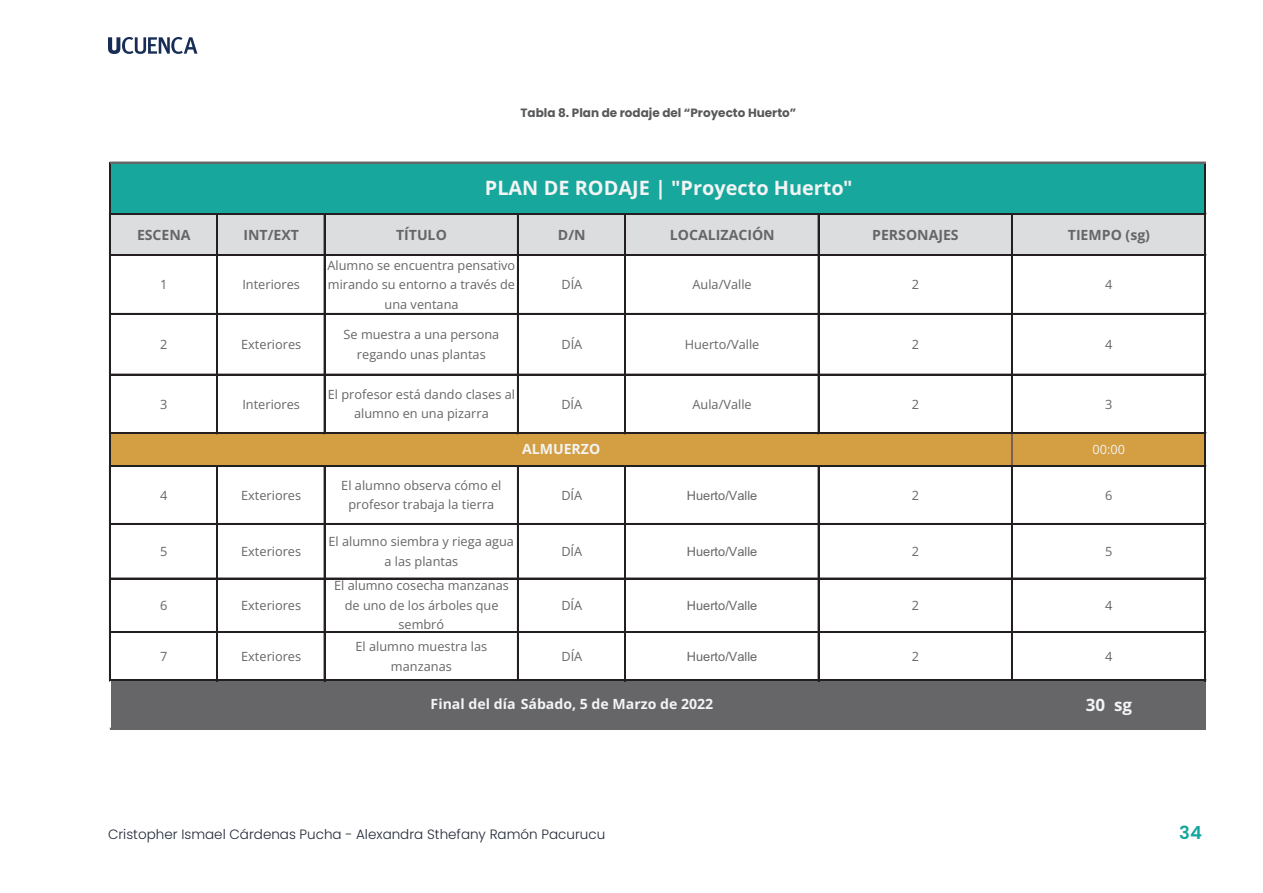
<style>
.page{position:relative;width:1263px;height:893px;background:#fff}
.page>*{position:absolute;margin:0;border:0;box-sizing:border-box;transform-origin:0 0}
.t1{font:700 19.95px "Open Sans";color:#f3f4f4}
.t2{font:600 18px "Poppins";color:#12a79d}
.t3{font:700 16.95px "Open Sans";color:#f3f4f4}
.t4{font:700 14.1px "Open Sans";color:#666669}
.t5{font:700 14.1px "Open Sans";color:#f3f4f4}
.t6{font:300 13.5px "Poppins";color:#222837}
.t7{font:12.75px/19.5px "Open Sans";color:#666669;text-align:center}
.t8{font:12.75px "Arial";color:#666669}
.t9{font:12.75px "Open Sans";color:#f3f4f4}
.Tablas_Titulos{font:700 12px "Poppins";color:#57585a}
</style>
<div class="page">
<svg style="left:108px;top:37px;width:89px;height:17px"></svg>
<div style="left:111px;top:163px;width:1094px;height:51px;background:#18a79d"></div>
<div style="left:111px;top:214px;width:1094px;height:41px;background:#dcdddf"></div>
<div style="left:111px;top:433px;width:1094px;height:34px;background:#d49e43"></div>
<div style="left:111px;top:680px;width:1094px;height:49px;background:#666669"></div>
<hr style="left:1011px;top:215px;width:2px;height:219px;background:#231f20">
<hr style="left:109px;top:162px;width:2px;height:305px;background:#231f20">
<hr style="left:217px;top:215px;width:1px;height:219px;background:#231f20">
<hr style="left:324px;top:215px;width:1px;height:219px;background:#231f20">
<hr style="left:517px;top:215px;width:2px;height:219px;background:#231f20">
<hr style="left:624px;top:215px;width:1px;height:219px;background:#231f20">
<hr style="left:625px;top:215px;width:1px;height:219px;background:#231f20">
<hr style="left:818px;top:215px;width:1px;height:219px;background:#231f20">
<hr style="left:1011px;top:434px;width:2px;height:32px;background:#79605a">
<hr style="left:1204px;top:215px;width:1px;height:219px;background:#231f20">
<hr style="left:1205px;top:162px;width:1px;height:305px;background:#231f20">
<hr style="left:517px;top:467px;width:2px;height:214px;background:#231f20">
<hr style="left:1011px;top:467px;width:2px;height:214px;background:#231f20">
<hr style="left:109px;top:466px;width:2px;height:215px;background:#231f20">
<hr style="left:217px;top:467px;width:1px;height:214px;background:#231f20">
<hr style="left:324px;top:467px;width:1px;height:214px;background:#231f20">
<hr style="left:624px;top:467px;width:1px;height:214px;background:#231f20">
<hr style="left:625px;top:467px;width:1px;height:214px;background:#231f20">
<hr style="left:818px;top:467px;width:1px;height:214px;background:#231f20">
<hr style="left:1204px;top:467px;width:1px;height:214px;background:#231f20">
<hr style="left:1205px;top:467px;width:1px;height:214px;background:#231f20">
<hr style="left:110px;top:162px;width:1095px;height:1px;background:#666669">
<hr style="left:111px;top:213px;width:1095px;height:1px;background:#231f20">
<hr style="left:111px;top:214px;width:1095px;height:1px;background:#231f20">
<hr style="left:111px;top:254px;width:1095px;height:1px;background:#231f20">
<hr style="left:111px;top:255px;width:1095px;height:1px;background:#231f20">
<hr style="left:111px;top:313px;width:1095px;height:2px;background:#231f20">
<hr style="left:111px;top:374px;width:1095px;height:1px;background:#231f20">
<hr style="left:111px;top:432px;width:1095px;height:1px;background:#231f20">
<hr style="left:111px;top:433px;width:1095px;height:1px;background:#231f20">
<hr style="left:111px;top:466px;width:1095px;height:1px;background:#231f20">
<hr style="left:111px;top:523px;width:1095px;height:2px;background:#231f20">
<hr style="left:111px;top:578px;width:1095px;height:1px;background:#231f20">
<hr style="left:111px;top:631px;width:1095px;height:2px;background:#231f20">
<hr style="left:111px;top:680px;width:1095px;height:1px;background:#231f20">
<hr style="left:110px;top:728px;width:1095px;height:1px;background:#666669">
<p class="Tablas_Titulos" style="left:521px;top:106px;width:277px">Tabla 8. Plan de rodaje del “Proyecto Huerto”</p>
<p class="t1" style="left:485px;top:174px;width:369px">PLAN DE RODAJE | "Proyecto Huerto"</p>
<p class="t4" style="left:137px;top:225px;width:55px">ESCENA</p>
<p class="t4" style="left:244px;top:225px;width:57px">INT/EXT</p>
<p class="t4" style="left:396px;top:225px;width:52px">TÍTULO</p>
<p class="t4" style="left:558px;top:225px;width:29px">D/N</p>
<p class="t4" style="left:670px;top:225px;width:106px">LOCALIZACIÓN</p>
<p class="t4" style="left:872px;top:225px;width:88px">PERSONAJES</p>
<p class="t4" style="left:1068px;top:225px;width:84px">TIEMPO (sg)</p>
<p class="t7" style="left:160px;top:274px;width:9px">1</p>
<p class="t7" style="left:242px;top:274px;width:59px">Interiores</p>
<p class="t7" style="left:328px;top:255px;width:189px">Alumno se encuentra pensativo mirando su entorno a través de una ventana</p>
<p class="t7" style="left:561px;top:274px;width:22px">DÍA</p>
<p class="t7" style="left:692px;top:274px;width:61px">Aula/Valle</p>
<p class="t7" style="left:912px;top:274px;width:9px">2</p>
<p class="t7" style="left:1105px;top:274px;width:9px">4</p>
<p class="t7" style="left:160px;top:334px;width:9px">2</p>
<p class="t7" style="left:241px;top:334px;width:61px">Exteriores</p>
<p class="t7" style="left:344px;top:324px;width:157px">Se muestra a una persona regando unas plantas</p>
<p class="t7" style="left:561px;top:334px;width:22px">DÍA</p>
<p class="t7" style="left:685px;top:334px;width:76px">Huerto/Valle</p>
<p class="t7" style="left:912px;top:334px;width:9px">2</p>
<p class="t7" style="left:1105px;top:334px;width:9px">4</p>
<p class="t7" style="left:160px;top:394px;width:9px">3</p>
<p class="t7" style="left:242px;top:394px;width:59px">Interiores</p>
<p class="t7" style="left:328px;top:384px;width:189px">El profesor está dando clases al alumno en una pizarra</p>
<p class="t7" style="left:561px;top:394px;width:22px">DÍA</p>
<p class="t7" style="left:692px;top:394px;width:61px">Aula/Valle</p>
<p class="t7" style="left:912px;top:394px;width:9px">2</p>
<p class="t7" style="left:1105px;top:394px;width:9px">3</p>
<p class="t9" style="left:1092px;top:441px;width:34px">00:00</p>
<p class="t7" style="left:160px;top:485px;width:9px">4</p>
<p class="t7" style="left:241px;top:485px;width:61px">Exteriores</p>
<p class="t7" style="left:341px;top:475px;width:162px">El alumno observa cómo el profesor trabaja la tierra</p>
<p class="t7" style="left:561px;top:485px;width:22px">DÍA</p>
<p class="t8" style="left:687px;top:486px;width:72px">Huerto/Valle</p>
<p class="t7" style="left:912px;top:485px;width:9px">2</p>
<p class="t7" style="left:1105px;top:485px;width:9px">6</p>
<p class="t7" style="left:160px;top:541px;width:9px">5</p>
<p class="t7" style="left:241px;top:541px;width:61px">Exteriores</p>
<p class="t7" style="left:328px;top:531px;width:187px">El alumno siembra y riega agua a las plantas</p>
<p class="t7" style="left:561px;top:541px;width:22px">DÍA</p>
<p class="t8" style="left:687px;top:543px;width:72px">Huerto/Valle</p>
<p class="t7" style="left:912px;top:541px;width:9px">2</p>
<p class="t7" style="left:1105px;top:541px;width:9px">5</p>
<p class="t7" style="left:160px;top:595px;width:9px">6</p>
<p class="t7" style="left:241px;top:595px;width:61px">Exteriores</p>
<p class="t5" style="left:522px;top:439px;width:80px">ALMUERZO</p>
<p class="t7" style="left:334px;top:576px;width:176px">El alumno cosecha manzanas de uno de los árboles que sembró</p>
<p class="t7" style="left:561px;top:595px;width:22px">DÍA</p>
<p class="t8" style="left:687px;top:597px;width:72px">Huerto/Valle</p>
<p class="t7" style="left:912px;top:595px;width:9px">2</p>
<p class="t7" style="left:1105px;top:595px;width:9px">4</p>
<p class="t7" style="left:160px;top:646px;width:9px">7</p>
<p class="t7" style="left:241px;top:646px;width:61px">Exteriores</p>
<p class="t7" style="left:355px;top:636px;width:133px">El alumno muestra las manzanas</p>
<p class="t7" style="left:561px;top:646px;width:22px">DÍA</p>
<p class="t8" style="left:687px;top:647px;width:72px">Huerto/Valle</p>
<p class="t7" style="left:912px;top:646px;width:9px">2</p>
<p class="t7" style="left:1105px;top:646px;width:9px">4</p>
<p class="t3" style="left:1086px;top:693px;width:48px">30 sg</p>
<p class="t5" style="left:431px;top:694px;width:284px">Final del día Sábado, 5 de Marzo de 2022</p>
<p class="t6" style="left:108px;top:826px;width:499px">Cristopher Ismael Cárdenas Pucha - Alexandra Sthefany Ramón Pacurucu</p>
<h2 class="t2" style="left:1179px;top:822px;width:24px">34</h2>
</div>
